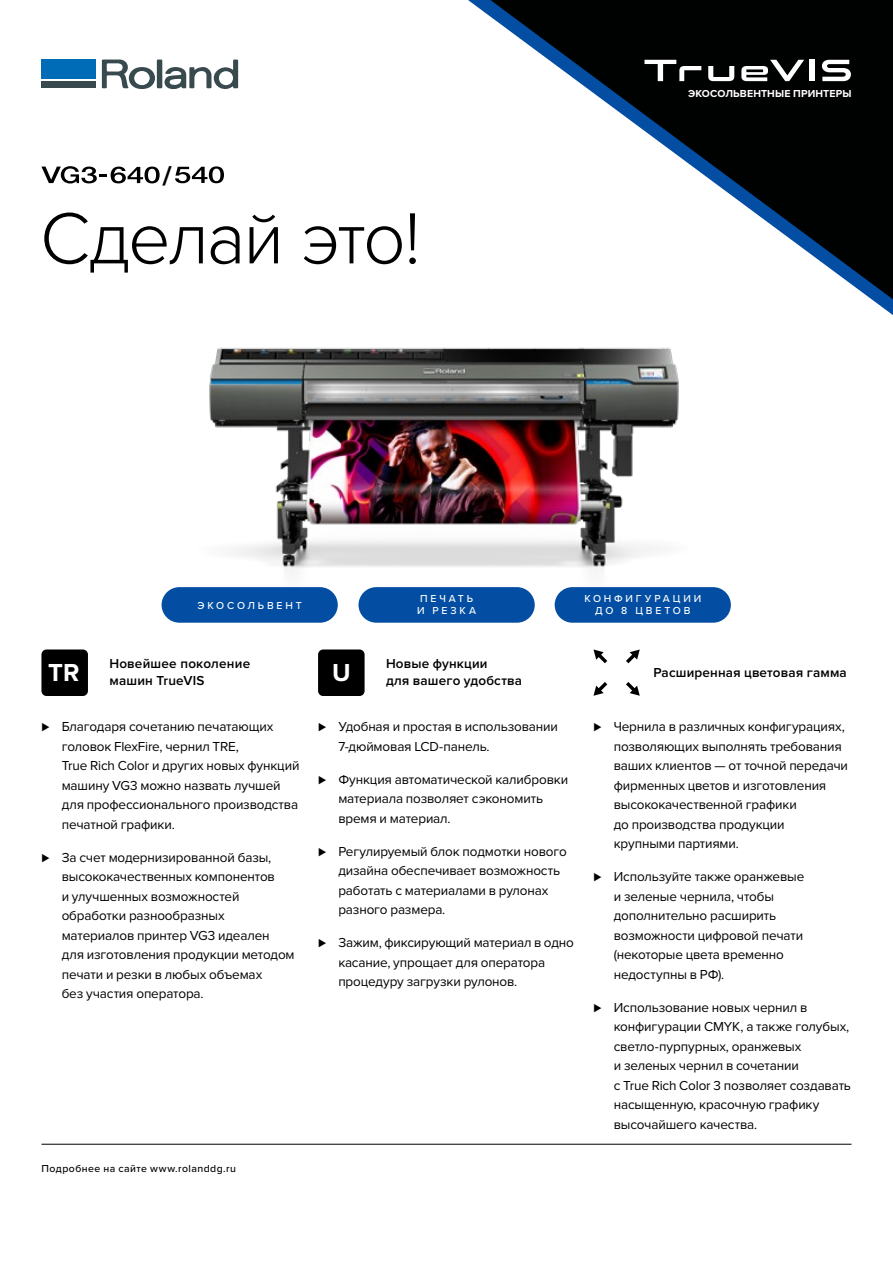
<style>
.page{position:relative;width:893px;height:1263px;background:#fff}
.page>*{position:absolute;margin:0;border:0;box-sizing:border-box;transform-origin:0 0}
.t1{font:300 75px "Proxima Nova";letter-spacing:-.03em;color:#000}
.t2{font:700 27.45px "Proxima Nova";color:#000}
.t3{font:700 25.5px "Proxima Nova";color:#fff}
.t4{font:13.5px/19.5px "Proxima Nova";letter-spacing:-.01em;color:#000}
.t5{font:600 13.5px/16.2px "Proxima Nova";letter-spacing:.015em;color:#000}
.t6{font:500 10.5px/12px "Proxima Nova";letter-spacing:.265em;color:#fff;text-align:center}
.t7{font:500 10.5px "Proxima Nova";letter-spacing:.04em;color:#000}
.t8{font:700 10.5px "Proxima Nova";letter-spacing:.01em;color:#fff}
</style>
<div class="page">
<svg style="left:490px;top:0;width:403px;height:299px;fill:#000101"></svg>
<img style="left:161px;top:200px;width:584px;height:423px">
<div style="left:162px;top:587px;width:176px;height:36px;background:#034ea2;border-radius:18px"></div>
<div style="left:358px;top:587px;width:177px;height:36px;background:#034ea2;border-radius:18px"></div>
<div style="left:555px;top:587px;width:176px;height:36px;background:#034ea2;border-radius:18px"></div>
<div style="left:41px;top:649px;width:47px;height:47px;background:#000;border-radius:5px"></div>
<div style="left:318px;top:649px;width:47px;height:47px;background:#000;border-radius:5px"></div>
<svg style="left:593px;top:649px;width:47px;height:47px"></svg>
<hr style="left:41px;top:1144px;width:810px;height:1px;background:#000101">
<div style="left:809px;top:60px;width:6px;height:21px;background:#fff"></div>
<svg style="left:708px;top:66px;width:26px;height:15px"></svg>
<svg style="left:644px;top:60px;width:57px;height:21px"></svg>
<svg style="left:741px;top:60px;width:63px;height:21px"></svg>
<svg style="left:822px;top:60px;width:29px;height:21px"></svg>
<div style="left:157px;top:60px;width:5px;height:28px;background:#394a4f"></div>
<svg style="left:164px;top:60px;width:74px;height:30px"></svg>
<svg style="left:102px;top:60px;width:53px;height:29px"></svg>
<div style="left:41px;top:82px;width:55px;height:6px;background:#394a4f"></div>
<div style="left:41px;top:60px;width:55px;height:19px;background:#006cb7"></div>
<svg style="left:175px;top:166px;width:49px;height:17px"></svg>
<svg style="left:41px;top:166px;width:119px;height:17px"></svg>
<h2 class="t2" style="left:163px;top:155px;width:11px">/</h2>
<h1 class="t1" style="left:40px;top:182px;width:382px">Сделай это!</h1>
<p class="t8" style="left:688px;top:86px;width:165px">ЭКОСОЛЬВЕНТНЫЕ ПРИНТЕРЫ</p>
<p class="t6" style="left:198px;top:599px;width:106px">ЭКОСОЛЬВЕНТ</p>
<p class="t6" style="left:417px;top:592px;width:61px">ПЕЧАТЬ<br>И РЕЗКА</p>
<p class="t6" style="left:584px;top:592px;width:118px">КОНФИГУРАЦИИ<br>ДО 8 ЦВЕТОВ</p>
<h3 class="t3" style="left:48px;top:653px;width:33px">TR</h3>
<p class="t5" style="left:109px;top:655px;width:142px">Новейшее поколение машин TrueVIS</p>
<p class="t4" style="left:62px;top:716px;width:239px;text-indent:-20px">⊲ Благодаря сочетанию печатающих головок FlexFire, чернил TRE,<br>True Rich Color и других новых функций машину VG3 можно назвать лучшей для профессионального производства печатной графики.</p>
<p class="t4" style="left:62px;top:847px;width:234px;text-indent:-20px">⊲ За счет модернизированной базы, высококачественных компонентов<br>и улучшенных возможностей обработки разнообразных материалов принтер VG3 идеален для изготовления продукции методом печати и резки в любых объемах<br>без участия оператора.</p>
<h3 class="t3" style="left:332px;top:653px;width:20px">U</h3>
<p class="t5" style="left:386px;top:655px;width:103px">Новые функции</p>
<p class="t5" style="left:386px;top:672px;width:138px">для вашего удобства</p>
<p class="t4" style="left:338px;top:716px;width:221px;text-indent:-20px">⊲ Удобная и простая в использовании<br>7-дюймовая LCD-панель.</p>
<p class="t4" style="left:338px;top:769px;width:231px;text-indent:-20px">⊲ Функция автоматической калибровки материала позволяет сэкономить время и материал.</p>
<p class="t4" style="left:338px;top:841px;width:230px;text-indent:-20px">⊲ Регулируемый блок подмотки нового дизайна обеспечивает возможность работать с материалами в рулонах разного размера.</p>
<p class="t4" style="left:338px;top:932px;width:237px;text-indent:-20px">⊲ Зажим, фиксирующий материал в одно касание, упрощает для оператора процедуру загрузки рулонов.</p>
<p class="t7" style="left:41px;top:1161px;width:196px">Подробнее на сайте www.rolanddg.ru</p>
<p class="t5" style="left:653px;top:664px;width:195px">Расширенная цветовая гамма</p>
<p class="t4" style="left:614px;top:716px;width:236px;text-indent:-20px">⊲ Чернила в различных конфигурациях, позволяющих выполнять требования ваших клиентов — от точной передачи фирменных цветов и изготовления высококачественной графики<br>до производства продукции крупными партиями.</p>
<p class="t4" style="left:614px;top:866px;width:192px;text-indent:-20px">⊲ Используйте также оранжевые и зеленые чернила, чтобы дополнительно расширить возможности цифровой печати (некоторые цвета временно недоступны в РФ).</p>
<p class="t4" style="left:614px;top:997px;width:239px;text-indent:-20px">⊲ Использование новых чернил в конфигурации CMYK, а также голубых, светло-пурпурных, оранжевых<br>и зеленых чернил в сочетании<br>с True Rich Color 3 позволяет создавать насыщенную, красочную графику высочайшего качества.</p>
</div>
